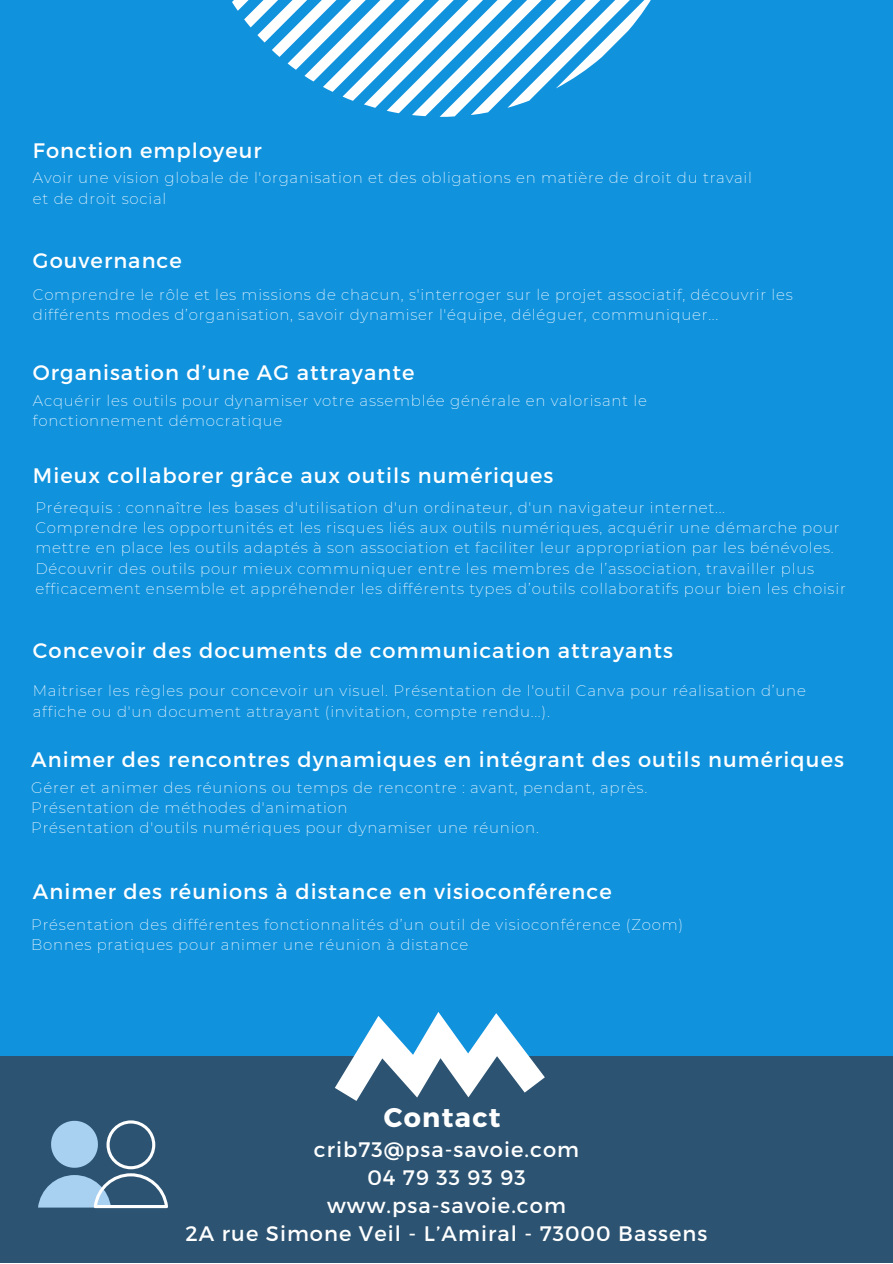
<style>
.page{position:relative;width:893px;height:1264px;background:#fff}
.page>*{position:absolute;margin:0;border:0;box-sizing:border-box;transform-origin:0 0}
.t1{font:700 27px "Montserrat";letter-spacing:.05em;color:#fff}
.t2{font:21px "Montserrat";letter-spacing:.05em;color:#fff}
.t3{font:200 15px/20.2px "Montserrat";letter-spacing:.05em;color:#fff}
</style>
<div class="page">
<div style="left:0;top:0;width:892px;height:1262px;background:#1092dd"></div>
<div style="left:0;top:1056px;width:892px;height:206px;background:#2c5371"></div>
<svg style="left:335px;top:1012px;width:210px;height:88px"></svg>
<svg style="left:38px;top:1120px;width:130px;height:88px"></svg>
<svg style="left:232px;top:0;width:419px;height:117px"></svg>
<p class="t2" style="left:33px;top:136px;width:230px">Fonction employeur</p>
<p class="t3" style="left:33px;top:168px;width:720px">Avoir une vision globale de l'organisation et des obligations en matière de droit du travail</p>
<p class="t3" style="left:33px;top:188px;width:135px">et de droit social</p>
<p class="t2" style="left:33px;top:247px;width:150px">Gouvernance</p>
<p class="t3" style="left:33px;top:284px;width:761px">Comprendre le rôle et les missions de chacun, s'interroger sur le projet associatif, découvrir les différents modes d’organisation, savoir dynamiser l'équipe, déléguer, communiquer...</p>
<p class="t2" style="left:33px;top:359px;width:383px">Organisation d’une AG attrayante</p>
<p class="t3" style="left:33px;top:390px;width:615px">Acquérir les outils pour dynamiser votre assemblée générale en valorisant le fonctionnement démocratique</p>
<p class="t2" style="left:33px;top:461px;width:522px">Mieux collaborer grâce aux outils numériques</p>
<p class="t3" style="left:35px;top:497px;width:691px">Prérequis : connaître les bases d'utilisation d'un ordinateur, d'un navigateur internet...</p>
<p class="t3" style="left:35px;top:517px;width:811px">Comprendre les opportunités et les risques liés aux outils numériques, acquérir une démarche pour mettre en place les outils adaptés à son association et faciliter leur appropriation par les bénévoles.<br>Découvrir des outils pour mieux communiquer entre les membres de l’association, travailler plus efficacement ensemble et appréhender les différents types d’outils collaboratifs pour bien les choisir</p>
<p class="t2" style="left:33px;top:637px;width:641px">Concevoir des documents de communication attrayants</p>
<p class="t3" style="left:33px;top:680px;width:774px">Maitriser les règles pour concevoir un visuel. Présentation de l'outil Canva pour réalisation d’une affiche ou d'un document attrayant (invitation, compte rendu...).</p>
<p class="t2" style="left:31px;top:746px;width:814px">Animer des rencontres dynamiques en intégrant des outils numériques</p>
<p class="t3" style="left:31px;top:777px;width:617px">Gérer et animer des réunions ou temps de rencontre : avant, pendant, après.</p>
<p class="t3" style="left:31px;top:797px;width:318px">Présentation de méthodes d'animation</p>
<p class="t3" style="left:31px;top:817px;width:509px">Présentation d'outils numériques pour dynamiser une réunion.</p>
<p class="t2" style="left:33px;top:877px;width:580px">Animer des réunions à distance en visioconférence</p>
<p class="t3" style="left:31px;top:914px;width:653px">Présentation des différentes fonctionnalités d’un outil de visioconférence (Zoom)</p>
<p class="t3" style="left:31px;top:934px;width:438px">Bonnes pratiques pour animer une réunion à distance</p>
<p class="t1" style="left:383px;top:1099px;width:118px">Contact</p>
<p class="t2" style="left:314px;top:1135px;width:267px">crib73@psa-savoie.com</p>
<p class="t2" style="left:367px;top:1164px;width:160px">04 79 33 93 93</p>
<p class="t2" style="left:327px;top:1192px;width:240px">www.psa-savoie.com</p>
<p class="t2" style="left:185px;top:1220px;width:523px">2A rue Simone Veil - L’Amiral - 73000 Bassens</p>
</div>
